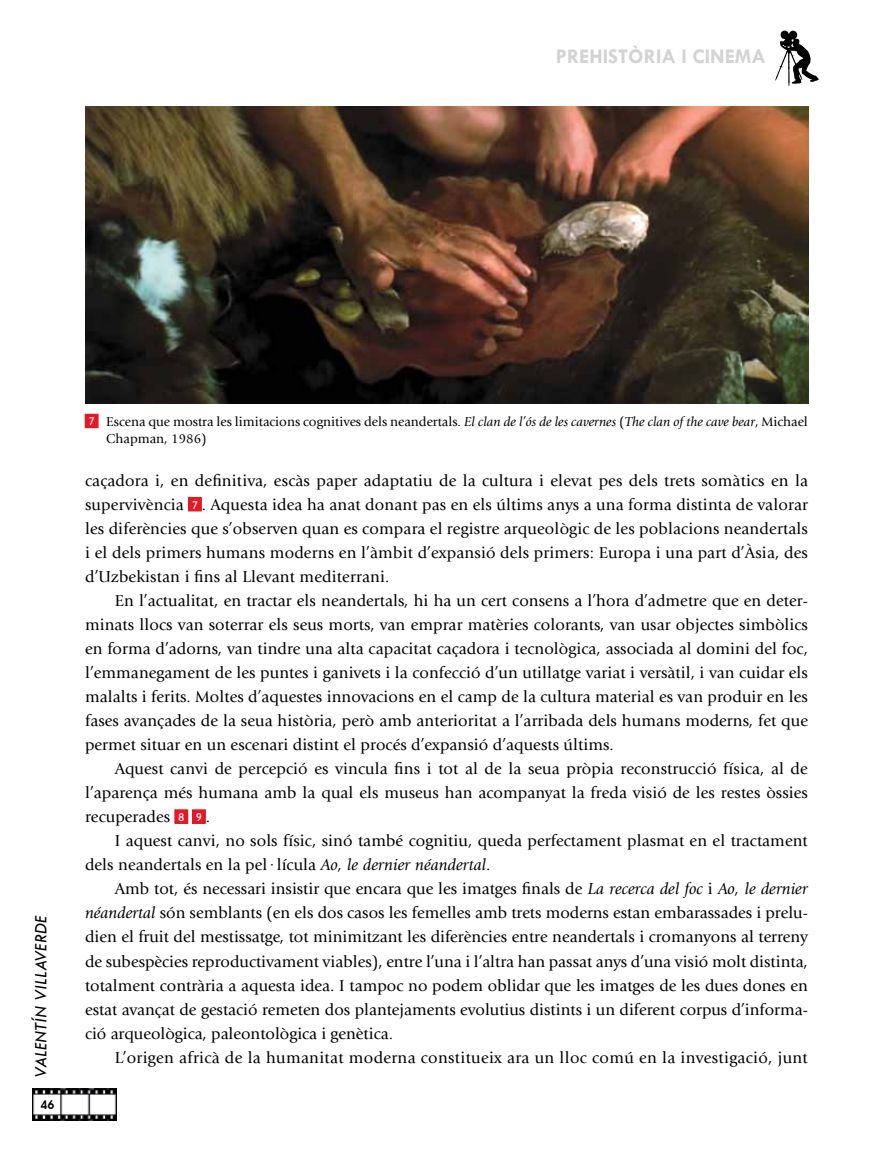
<style>
.page{position:relative;width:893px;height:1149px;background:#fff}
.page>*{position:absolute;margin:0;border:0;box-sizing:border-box;transform-origin:0 0}
.t1{font:700 21px "Tw Cen";color:#d2d4d2}
.t2{font:italic 18px "Tw Cen";color:#000}
.t3{font:16.5px/24px "Giovanni";letter-spacing:.005em;color:#000;text-align:justify}
.t4{font:13.5px/16.2px "Giovanni";color:#000}
.t5{font:600 12px "Avant Garde IT Cby BT";color:#000}
.s1{font-family:"Humanist 521 BT";font-size:11.25px;color:#fff}
.s2{font-style:italic}
</style>
<div class="page">
<img style="left:33px;top:1088px;width:84px;height:32px">
<svg style="left:38px;top:1092px;width:20px;height:20px"></svg>
<svg style="left:775px;top:31px;width:44px;height:55px"></svg>
<div style="left:188px;top:497px;width:13px;height:14px;background:#e41925"></div>
<div style="left:188px;top:497px;width:14px;height:14px;border:1px solid #e41925"></div>
<div style="left:175px;top:809px;width:13px;height:14px;background:#e41925"></div>
<div style="left:175px;top:809px;width:13px;height:14px;border:1px solid #e41925"></div>
<div style="left:193px;top:809px;width:12px;height:14px;background:#e41925"></div>
<div style="left:192px;top:809px;width:14px;height:14px;border:1px solid #e41925"></div>
<div style="left:85px;top:414px;width:13px;height:13px;background:#e41925"></div>
<div style="left:85px;top:414px;width:13px;height:14px;border:1px solid #e41925"></div>
<img style="left:85px;top:106px;width:723px;height:298px">
<p class="t1" style="left:556px;top:43px;width:211px">PREHISTÒRIA i CINEMA</p>
<p class="t2" style="left:30px;top:1077px;width:164px;rotate:-90deg">Valentín Villaverde</p>
<p class="t5" style="left:40px;top:1097px;width:15px">46</p>
<p class="t4" style="left:106px;top:414px;width:703px;text-indent:-17px"><span class="s1">7</span> Escena que mostra les limitacions cognitives dels neandertals. <span class="s2">El clan de l’ós de les cavernes</span> (<span class="s2">The clan of the cave bear</span>, Michael<br>Chapman, 1986)</p>
<p class="t3" style="left:85px;top:468px;width:724px">caçadora i, en definitiva, escàs paper adaptatiu de la cultura i elevat pes dels trets somàtics en la supervivència <span class="s1">7</span> . Aquesta idea ha anat donant pas en els últims anys a una forma distinta de valorar les diferències que s’observen quan es compara el registre arqueològic de les poblacions neandertals i el dels primers humans moderns en l’àmbit d’expansió dels primers: Europa i una part d’Àsia, des d’Uzbekistan i fins al Llevant mediterrani.</p>
<p class="t3" style="left:85px;top:588px;width:724px;text-indent:30px">En l’actualitat, en tractar els neandertals, hi ha un cert consens a l’hora d’admetre que en deter&shy;minats llocs van soterrar els seus morts, van emprar matèries colorants, van usar objectes simbòlics en forma d’adorns, van tindre una alta capacitat caçadora i tecnològica, associada al domini del foc, l’emmanegament de les puntes i ganivets i la confecció d’un utillatge variat i versàtil, i van cuidar els malalts i ferits. Moltes d’aquestes innovacions en el camp de la cultura material es van produir en les fases avançades de la seua història, però amb anterioritat a l’arribada dels humans moderns, fet que permet situar en un escenari distint el procés d’expansió d’aquests últims.</p>
<p class="t3" style="left:85px;top:757px;width:724px;text-indent:30px">Aquest canvi de percepció es vincula fins i tot al de la seua pròpia reconstrucció física, al de l’aparença més humana amb la qual els museus han acompanyat la freda visió de les restes òssies recuperades <span class="s1">8 9</span> .</p>
<p class="t3" style="left:85px;top:828px;width:724px;text-indent:30px">I aquest canvi, no sols físic, sinó també cognitiu, queda perfectament plasmat en el tractament dels neandertals en la pel·lícula <span class="s2">Ao, le dernier néandertal</span>.</p>
<p class="t3" style="left:85px;top:876px;width:724px;text-indent:30px">Amb tot, és necessari insistir que encara que les imatges finals de <span class="s2">La recerca del foc</span> i <span class="s2">Ao, le dernier néandertal</span> són semblants (en els dos casos les femelles amb trets moderns estan embarassades i prelu&shy;dien el fruit del mestissatge, tot minimitzant les diferències entre neandertals i cromanyons al terreny de subespècies reproductivament viables), entre l’una i l’altra han passat anys d’una visió molt distinta, totalment contrària a aquesta idea. I tampoc no podem oblidar que les imatges de les dues dones en estat avançat de gestació remeten dos plantejaments evolutius distints i un diferent corpus d’informa&shy;ció arqueològica, paleontològica i genètica.</p>
<p class="t3" style="left:115px;top:1045px;width:694px">L’origen africà de la humanitat moderna constitueix ara un lloc comú en la investigació, junt</p>
</div>
